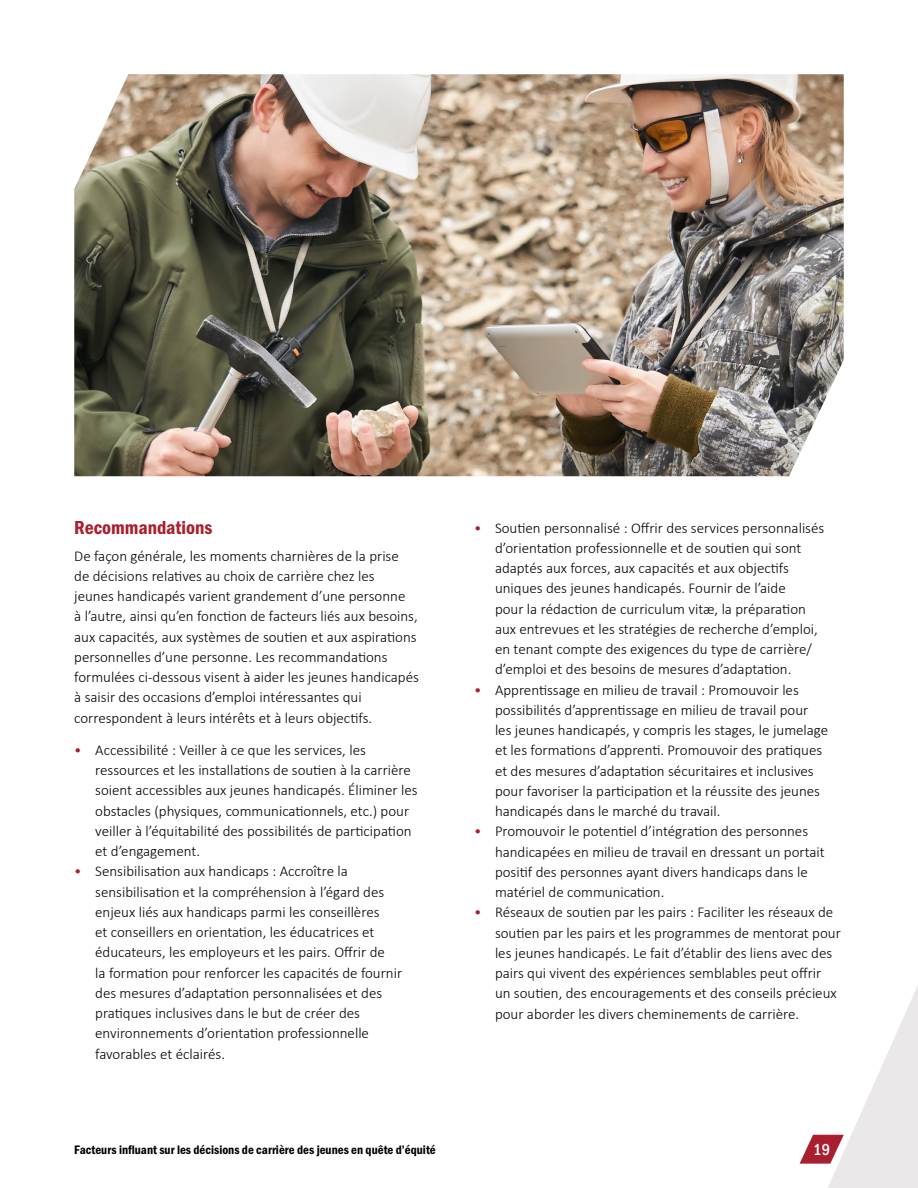
<style>
.page{position:relative;width:918px;height:1188px;background:#fff}
.page>*{position:absolute;margin:0;border:0;box-sizing:border-box;transform-origin:0 0}
.t1{font:19.5px "Franklin Gothic URW Con Dem";color:#aa1f2e}
.t2{font:500 16.5px "Franklin Gothic URW Cond";color:#fff}
.Body_copy{font:300 15px/20.2px "Calibri";color:#000}
.t3{font:12.75px "Franklin Gothic URW Con Dem";color:#000}
.s1{color:#aa1f2e}
</style>
<div class="page">
<svg style="left:800px;top:986px;width:118px;height:202px"></svg>
<img style="left:74px;top:74px;width:770px;height:402px">
<h4 class="t1" style="left:74px;top:515px;width:140px">Recommandations</h4>
<p class="Body_copy" style="left:74px;top:545px;width:346px">De façon générale, les moments charnières de la prise<br>de décisions relatives au choix de carrière chez les<br>jeunes handicapés varient grandement d’une personne<br>à l’autre, ainsi qu’en fonction de facteurs liés aux besoins, aux capacités, aux systèmes de soutien et aux aspirations personnelles d’une personne. Les recommandations formulées ci-dessous visent à aider les jeunes handicapés à saisir des occasions d’emploi intéressantes qui correspondent à leurs intérêts et à leurs objectifs.</p>
<p class="Body_copy" style="left:95px;top:740px;width:324px;text-indent:-21px"><span class="s1">•</span> Accessibilité : Veiller à ce que les services, les ressources et les installations de soutien à la carrière soient accessibles aux jeunes handicapés. Éliminer les obstacles (physiques, communicationnels, etc.) pour veiller à l’équitabilité des possibilités de participation et d’engagement.</p>
<p class="Body_copy" style="left:95px;top:861px;width:309px;text-indent:-21px"><span class="s1">•</span> Sensibilisation aux handicaps : Accroître la sensibilisation et la compréhension à l’égard des enjeux liés aux handicaps parmi les conseillères<br>et conseillers en orientation, les éducatrices et éducateurs, les employeurs et les pairs. Offrir de<br>la formation pour renforcer les capacités de fournir des mesures d’adaptation personnalisées et des pratiques inclusives dans le but de créer des environnements d’orientation professionnelle favorables et éclairés.</p>
<p class="Body_copy" style="left:495px;top:517px;width:331px;text-indent:-21px"><span class="s1">•</span> Soutien personnalisé : Offrir des services personnalisés d’orientation professionnelle et de soutien qui sont adaptés aux forces, aux capacités et aux objectifs uniques des jeunes handicapés. Fournir de l’aide<br>pour la rédaction de curriculum vitæ, la préparation aux entrevues et les stratégies de recherche d’emploi, en tenant compte des exigences du type de carrière/ d’emploi et des besoins de mesures d’adaptation.</p>
<p class="Body_copy" style="left:495px;top:679px;width:335px;text-indent:-21px"><span class="s1">•</span> Apprentissage en milieu de travail : Promouvoir les possibilités d’apprentissage en milieu de travail pour les jeunes handicapés, y compris les stages, le jumelage et les formations d’apprenti. Promouvoir des pratiques et des mesures d’adaptation sécuritaires et inclusives pour favoriser la participation et la réussite des jeunes handicapés dans le marché du travail.</p>
<p class="Body_copy" style="left:495px;top:821px;width:331px;text-indent:-21px"><span class="s1">•</span> Promouvoir le potentiel d’intégration des personnes handicapées en milieu de travail en dressant un portait positif des personnes ayant divers handicaps dans le matériel de communication.</p>
<p class="Body_copy" style="left:495px;top:902px;width:347px;text-indent:-21px"><span class="s1">•</span> Réseaux de soutien par les pairs : Faciliter les réseaux de soutien par les pairs et les programmes de mentorat pour les jeunes handicapés. Le fait d’établir des liens avec des pairs qui vivent des expériences semblables peut offrir<br>un soutien, des encouragements et des conseils précieux pour aborder les divers cheminements de carrière.</p>
<p class="t3" style="left:74px;top:1141px;width:363px">Facteurs influant sur les décisions de carrière des jeunes en quête d’équité</p>
<p class="t2" style="left:813px;top:1137px;width:18px">19</p>
</div>
